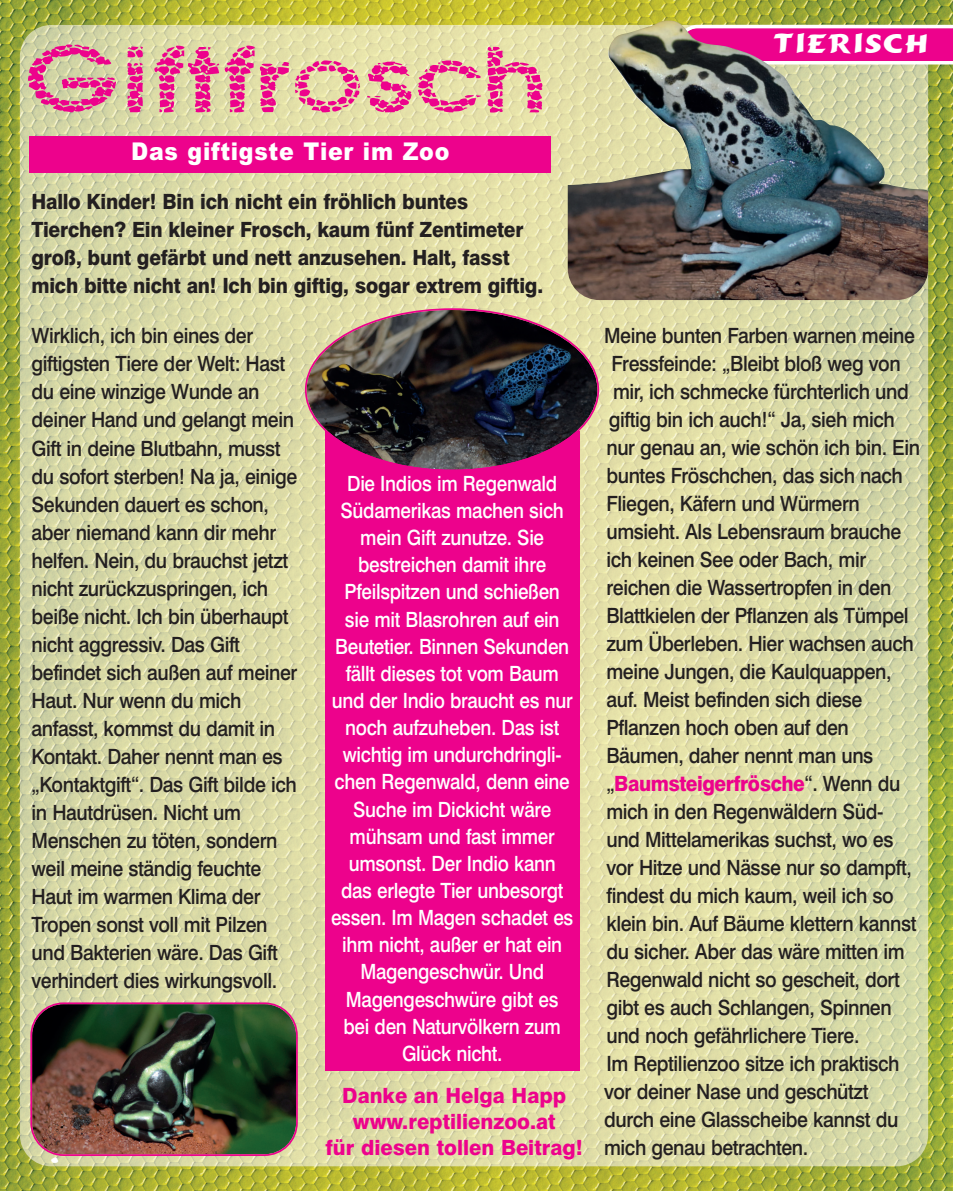
<style>
.page{position:relative;width:953px;height:1191px;background:#fff}
.page>*{position:absolute;margin:0;border:0;box-sizing:border-box;transform-origin:0 0}
.t1{font:91px "Ginger Snake";color:#ed028c;scale:1.4 1}
.t2{font:25.2px "Cancun Plain";color:#fff;scale:1.25 1}
.t3{font:900 24.5px "Arial";letter-spacing:.035em;color:#fff;scale:.9 1}
.t4{font:500 21px/28px "Swiss 721 BT";letter-spacing:-.02em;color:#231f20;scale:.93 1}
.t5{font:500 21px/27.1px "Swiss 721 BT";letter-spacing:-.015em;color:#fff;text-align:center;scale:.9 1}
.t6{font:800 21px/28px "Swiss 721 BT";letter-spacing:-.01em;color:#231f20;scale:.93 1}
.t7{font:800 21px/26.2px "Swiss 721 BT";color:#ed028c;text-align:center}
.t8{font:800 21px "Swiss 721 BT";letter-spacing:-.025em;color:#ed028c;scale:.93 1}
.t9{font:16.1px "Crescent Plain";color:#fff;scale:1.3 1}
.s1{font-weight:500;color:#231f20}
</style>
<div class="page">
<img style="left:0;top:0;width:952px;height:1191px">
<img style="left:20px;top:25px;width:908px;height:1141px">
<svg style="left:928px;top:25px;width:24px;height:39px"></svg>
<img style="left:30px;top:1002px;width:268px;height:154px">
<div style="left:30px;top:136px;width:521px;height:36px;background:#ed028c"></div>
<img style="left:567px;top:20px;width:361px;height:280px">
<div style="left:325px;top:432px;width:255px;height:638px;background:#ed028c"></div>
<img style="left:305px;top:308px;width:294px;height:163px">
<h1 class="t1" style="left:27px;top:28px;width:375px">Giftfrosch</h1>
<p class="t3" style="left:131px;top:137px;width:355px">Das giftigste Tier im Zoo</p>
<p class="t6" style="left:32px;top:188px;width:551px">Hallo Kinder! Bin ich nicht ein fröhlich buntes Tierchen? Ein kleiner Frosch, kaum fünf Zentimeter groß, bunt gefärbt und nett anzusehen. Halt, fasst mich bitte nicht an! Ich bin giftig, sogar extrem giftig.</p>
<p class="t2" style="left:773px;top:30px;width:125px">TIERISCH</p>
<p class="t4" style="left:32px;top:322px;width:287px">Wirklich, ich bin eines der giftigsten Tiere der Welt: Hast du eine winzige Wunde an deiner Hand und gelangt mein<br>Gift in deine Blutbahn, musst du sofort sterben! Na ja, einige<br>Sekunden dauert es schon, aber niemand kann dir mehr helfen. Nein, du brauchst jetzt nicht zurückzuspringen, ich beiße nicht. Ich bin überhaupt nicht aggressiv. Das Gift befindet sich außen auf meiner<br>Haut. Nur wenn du mich anfasst, kommst du damit in<br>Kontakt. Daher nennt man es „Kontaktgift“. Das Gift bilde ich in Hautdrüsen. Nicht um<br>Menschen zu töten, sondern weil meine ständig feuchte<br>Haut im warmen Klima der<br>Tropen sonst voll mit Pilzen und Bakterien wäre. Das Gift verhindert dies wirkungsvoll.</p>
<p class="t4" style="left:604px;top:322px;width:336px">Meine bunten Farben warnen meine</p>
<p class="t4" style="left:611px;top:350px;width:312px">Fressfeinde: „Bleibt bloß weg von</p>
<p class="t4" style="left:613px;top:378px;width:319px">mir, ich schmecke fürchterlich und</p>
<p class="t4" style="left:608px;top:406px;width:309px">giftig bin ich auch!“ Ja, sieh mich</p>
<p class="t4" style="left:606px;top:434px;width:339px">nur genau an, wie schön ich bin. Ein</p>
<p class="t4" style="left:606px;top:462px;width:320px">buntes Fröschchen, das sich nach</p>
<p class="t4" style="left:606px;top:490px;width:274px">Fliegen, Käfern und Würmern</p>
<p class="t4" style="left:606px;top:518px;width:318px">umsieht. Als Lebensraum brauche</p>
<p class="t4" style="left:606px;top:546px;width:281px">ich keinen See oder Bach, mir</p>
<p class="t4" style="left:606px;top:574px;width:308px">reichen die Wassertropfen in den</p>
<p class="t4" style="left:606px;top:602px;width:326px">Blattkielen der Pflanzen als Tümpel</p>
<p class="t4" style="left:606px;top:630px;width:332px">zum Überleben. Hier wachsen auch</p>
<p class="t4" style="left:606px;top:658px;width:308px">meine Jungen, die Kaulquappen,</p>
<p class="t4" style="left:606px;top:686px;width:277px">auf. Meist befinden sich diese</p>
<p class="t4" style="left:606px;top:714px;width:262px">Pflanzen hoch oben auf den</p>
<p class="t4" style="left:606px;top:742px;width:288px">Bäumen, daher nennt man uns</p>
<p class="t8" style="left:606px;top:772px;width:317px"><span class="s1">„</span>Baumsteigerfrösche<span class="s1">“. Wenn du</span></p>
<p class="t4" style="left:606px;top:798px;width:299px">mich in den Regenwäldern Süd-</p>
<p class="t4" style="left:606px;top:826px;width:310px">und Mittelamerikas suchst, wo es</p>
<p class="t4" style="left:606px;top:854px;width:330px">vor Hitze und Nässe nur so dampft,</p>
<p class="t4" style="left:606px;top:882px;width:310px">findest du mich kaum, weil ich so</p>
<p class="t4" style="left:606px;top:910px;width:335px">klein bin. Auf Bäume klettern kannst</p>
<p class="t4" style="left:606px;top:938px;width:322px">du sicher. Aber das wäre mitten im</p>
<p class="t4" style="left:606px;top:966px;width:317px">Regenwald nicht so gescheit, dort</p>
<p class="t4" style="left:606px;top:994px;width:308px">gibt es auch Schlangen, Spinnen</p>
<p class="t4" style="left:606px;top:1022px;width:273px">und noch gefährlichere Tiere.</p>
<p class="t4" style="left:606px;top:1050px;width:317px">Im Reptilienzoo sitze ich praktisch</p>
<p class="t4" style="left:604px;top:1078px;width:286px">vor deiner Nase und geschützt</p>
<p class="t4" style="left:604px;top:1106px;width:318px">durch eine Glasscheibe kannst du</p>
<p class="t4" style="left:604px;top:1134px;width:221px">mich genau betrachten.</p>
<p class="t5" style="left:331px;top:470px;width:271px">Die Indios im Regenwald<br>Südamerikas machen sich mein Gift zunutze. Sie bestreichen damit ihre<br>Pfeilspitzen und schießen sie mit Blasrohren auf ein<br>Beutetier. Binnen Sekunden fällt dieses tot vom Baum und der Indio braucht es nur noch aufzuheben. Das ist wichtig im undurchdringli&shy;chen Regenwald, denn eine<br>Suche im Dickicht wäre mühsam und fast immer umsonst. Der Indio kann das erlegte Tier unbesorgt essen. Im Magen schadet es ihm nicht, außer er hat ein<br>Magengeschwür. Und<br>Magengeschwüre gibt es bei den Naturvölkern zum<br>Glück nicht.</p>
<p class="t7" style="left:325px;top:1082px;width:259px">Danke an Helga Happ www.reptilienzoo.at<br>für diesen tollen Beitrag!</p>
<p class="t9" style="left:50px;top:1148px;width:7px;rotate:-6deg">....</p>
</div>
